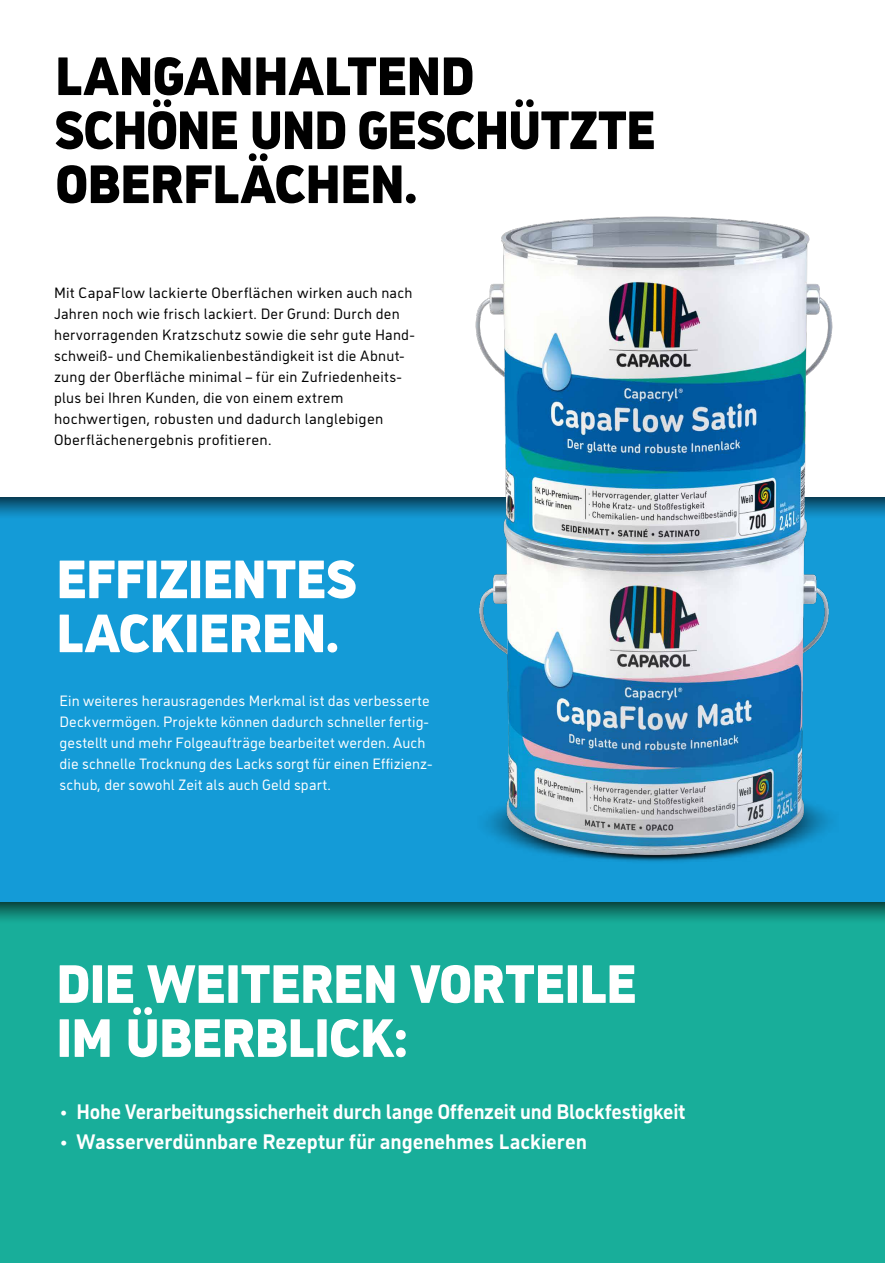
<style>
.page{position:relative;width:885px;height:1263px;background:#fff}
.page>*{position:absolute;margin:0;border:0;box-sizing:border-box;transform-origin:0 0}
.t1{font:900 54px/54px "CAP Elephant";letter-spacing:-.02em;color:#fff}
.t2{font:900 54px/54px "CAP Elephant";letter-spacing:-.02em;color:#000}
.t3{font:700 21px "CAP Elephant";letter-spacing:-.01em;color:#fff}
.t4{font:15px/21px "CAP Elephant";letter-spacing:.015em;color:#000}
.t5{font:15px/21px "CAP Elephant";letter-spacing:.01em;color:#fff}
</style>
<div class="page">
<div style="left:0;top:902px;width:884px;height:361px;background:#18ae9a"></div>
<div style="left:0;top:498px;width:884px;height:404px;background:#149bd7"></div>
<svg style="left:0;top:902px;width:884px;height:18px;background:#117e70"></svg>
<svg style="left:0;top:498px;width:884px;height:18px;background:#0d6c96"></svg>
<img style="left:413px;top:216px;width:449px;height:695px">
<h1 class="t2" style="left:54px;top:49px;width:603px">LANGANHALTEND<br>SCHÖNE UND GESCHÜTZTE<br>OBERFLÄCHEN.</h1>
<p class="t4" style="left:54px;top:282px;width:362px">Mit CapaFlow lackierte Oberflächen wirken auch nach Jahren noch wie frisch lackiert. Der Grund: Durch den hervorragenden Kratzschutz sowie die sehr gute Hand&shy;schweiß- und Chemikalienbeständigkeit ist die Abnut&shy;zung der Oberfläche minimal – für ein Zufriedenheits&shy;plus bei Ihren Kunden, die von einem extrem hochwertigen, robusten und dadurch langlebigen Oberflächenergebnis profitieren.</p>
<h1 class="t1" style="left:56px;top:552px;width:302px">EFFIZIENTES<br>LACKIEREN.</h1>
<p class="t5" style="left:60px;top:690px;width:374px">Ein weiteres herausragendes Merkmal ist das verbesserte Deckvermögen. Projekte können dadurch schneller fertig&shy;gestellt und mehr Folgeaufträge bearbeitet werden. Auch die schnelle Trocknung des Lacks sorgt für einen Effizienz&shy;schub, der sowohl Zeit als auch Geld spart.</p>
<h1 class="t1" style="left:56px;top:957px;width:582px">DIE WEITEREN VORTEILE<br>IM ÜBERBLICK:</h1>
<h2 class="t3" style="left:60px;top:1099px;width:627px">• Hohe Verarbeitungssicherheit durch lange Offenzeit und Blockfestigkeit</h2>
<h2 class="t3" style="left:60px;top:1129px;width:529px">• Wasserverdünnbare Rezeptur für angenehmes Lackieren</h2>
</div>
